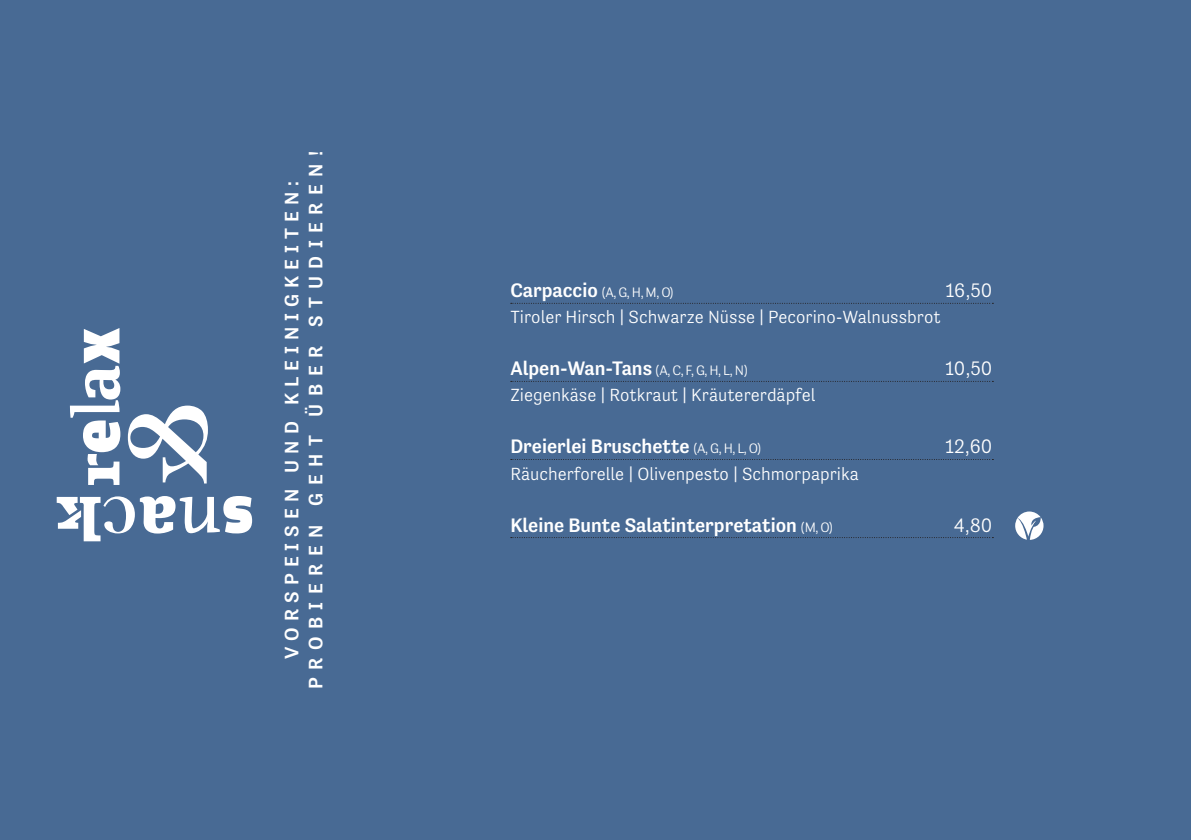
<style>
.page{position:relative;width:1191px;height:840px;background:#fff}
.page>*{position:absolute;margin:0;border:0;box-sizing:border-box;transform-origin:0 0}
.t1{font:500 20px "Tenso";color:#fff}
.t2{font:500 20px/24px "Tenso";letter-spacing:.285em;color:#fff;text-align:center}
.t3{font:300 20px "Tenso";color:#fff}
.t4{font:300 18px "Tenso";color:#fff}
.t5{font:300 14px "Tenso";color:#fff}
.s1{font-weight:500;font-size:20px}
.s2{font-weight:300;font-size:14px}
</style>
<div class="page">
<div style="left:0;top:0;width:1191px;height:839px;background:#486a94"></div>
<svg style="left:511px;top:303px;width:482px;height:1px"></svg>
<svg style="left:511px;top:381px;width:482px;height:1px"></svg>
<svg style="left:511px;top:459px;width:482px;height:1px"></svg>
<svg style="left:511px;top:537px;width:482px;height:1px"></svg>
<svg style="left:1015px;top:511px;width:28px;height:28px"></svg>
<svg style="left:57px;top:496px;width:195px;height:45px"></svg>
<svg style="left:128px;top:405px;width:80px;height:78px"></svg>
<svg style="left:70px;top:328px;width:50px;height:156px"></svg>
<p class="t2" style="left:280px;top:688px;width:539px;rotate:-90deg">VORSPEISEN UND KLEINIGKEITEN:<br>PROBIEREN GEHT ÜBER STUDIEREN!</p>
<p class="t5" style="left:510px;top:284px;width:165px"><span class="s1">Carpaccio</span> (A, G, H, M, O)</p>
<p class="t3" style="left:945px;top:279px;width:49px">16,50</p>
<p class="t4" style="left:510px;top:307px;width:432px">Tiroler Hirsch | Schwarze Nüsse | Pecorino-Walnussbrot</p>
<p class="t5" style="left:510px;top:362px;width:239px"><span class="s1">Alpen-Wan-Tans</span> (A, C, F, G, H, L, N)</p>
<p class="t3" style="left:945px;top:357px;width:49px">10,50</p>
<p class="t4" style="left:510px;top:385px;width:306px">Ziegenkäse | Rotkraut | Kräutererdäpfel</p>
<p class="t1" style="left:510px;top:435px;width:252px">Dreierlei Bruschette <span class="s2">(A, G, H, L, O)</span></p>
<p class="t3" style="left:945px;top:435px;width:49px">12,60</p>
<p class="t4" style="left:510px;top:463px;width:350px">Räucherforelle | Olivenpesto | Schmorpaprika</p>
<p class="t1" style="left:510px;top:513px;width:324px">Kleine Bunte Salatinterpretation <span class="s2">(M, O)</span></p>
<p class="t3" style="left:953px;top:513px;width:40px">4,80</p>
</div>
